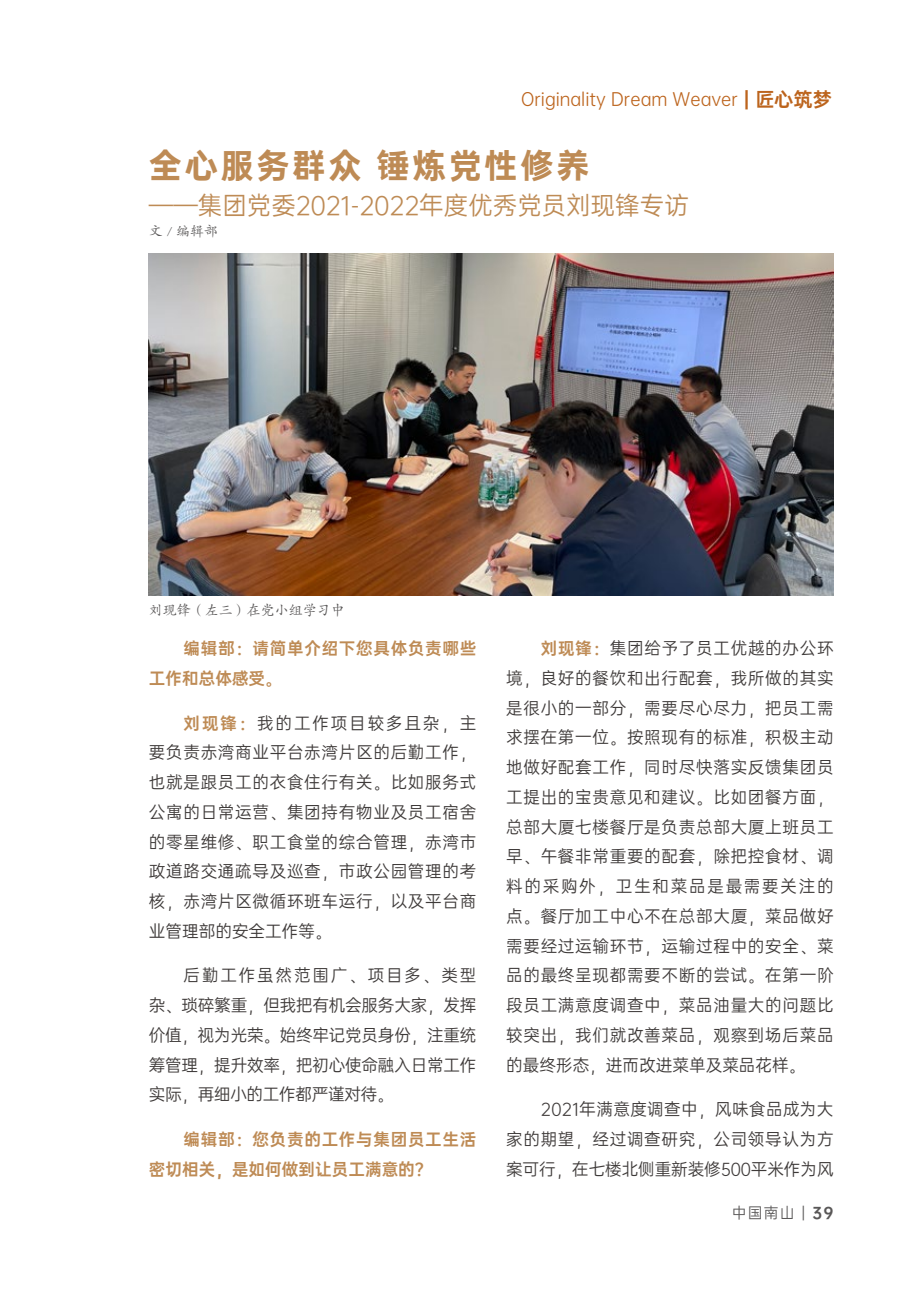
<style>
.page{position:relative;width:923px;height:1295px;background:#fff}
.page>*{position:absolute;margin:0;border:0;box-sizing:border-box;transform-origin:0 0}
.t1{font:33.25px "OPPO Sans H";letter-spacing:.08em;color:#be8b55}
.t2{font:24.5px "OPPO Sans R";color:#be8b55}
.t3{font:17.5px "OPPO Sans R";color:#bc641d}
.t4{font:16.62px/29.8px "OPPO Sans R";color:#3e3a39;text-align:justify}
.t5{font:16.62px/29.8px "OPPO Sans B";letter-spacing:.04em;color:#be8b55}
.t6{font:14.88px "OPPO Sans R";color:#595757}
.t7{font:14px "FZKTK GBK1 0";color:#595757}
.s1{font-family:"OPPO Sans B";font-size:19.25px}
.s2{font-family:"OPPO Sans B";color:#be8b55}
.s3{font-family:"OPPO Sans H"}
</style>
<div class="page">
<img style="left:149px;top:253px;width:684px;height:342px">
<p class="t3" style="left:521px;top:85px;width:312px">Originality Dream Weaver <span class="s1">| 匠心筑梦</span></p>
<h1 class="t1" style="left:149px;top:136px;width:442px">全心服务群众 锤炼党性修养</h1>
<h2 class="t2" style="left:149px;top:187px;width:541px">——集团党委2021-2022年度优秀党员刘现锋专访</h2>
<p class="t7" style="left:149px;top:224px;width:71px">文 / 编辑部</p>
<p class="t7" style="left:149px;top:603px;width:197px">刘现锋（左三）在党小组学习中</p>
<p class="t5" style="left:149px;top:632px;width:329px;text-indent:35px">编辑部：请简单介绍下您具体负责哪些工作和总体感受。</p>
<p class="t4" style="left:149px;top:707px;width:329px;text-indent:35px"><span class="s2">刘现锋：</span>我的工作项目较多且杂，主要负责赤湾商业平台赤湾片区的后勤工作，也就是跟员工的衣食住行有关。比如服务式公寓的日常运营、集团持有物业及员工宿舍的零星维修、职工食堂的综合管理，赤湾市政道路交通疏导及巡查，市政公园管理的考核，赤湾片区微循环班车运行，以及平台商业管理部的安全工作等。</p>
<p class="t4" style="left:149px;top:960px;width:329px;text-indent:35px">后勤工作虽然范围广、项目多、类型杂、琐碎繁重，但我把有机会服务大家，发挥价值，视为光荣。始终牢记党员身份，注重统筹管理，提升效率，把初心使命融入日常工作实际，再细小的工作都严谨对待。</p>
<p class="t5" style="left:149px;top:1123px;width:329px;text-indent:35px">编辑部：您负责的工作与集团员工生活密切相关，是如何做到让员工满意的？</p>
<p class="t4" style="left:506px;top:632px;width:329px;text-indent:35px"><span class="s2">刘现锋：</span>集团给予了员工优越的办公环境，良好的餐饮和出行配套，我所做的其实是很小的一部分，需要尽心尽力，把员工需求摆在第一位。按照现有的标准，积极主动地做好配套工作，同时尽快落实反馈集团员工提出的宝贵意见和建议。比如团餐方面，总部大厦七楼餐厅是负责总部大厦上班员工早、午餐非常重要的配套，除把控食材、调料的采购外，卫生和菜品是最需要关注的点。餐厅加工中心不在总部大厦，菜品做好需要经过运输环节，运输过程中的安全、菜品的最终呈现都需要不断的尝试。在第一阶段员工满意度调查中，菜品油量大的问题比较突出，我们就改善菜品，观察到场后菜品的最终形态，进而改进菜单及菜品花样。</p>
<p class="t4" style="left:506px;top:1093px;width:329px;text-indent:35px">2021年满意度调查中，风味食品成为大家的期望，经过调查研究，公司领导认为方案可行，在七楼北侧重新装修500平米作为风</p>
<p class="t6" style="left:732px;top:1201px;width:103px">中国南山 | <span class="s3">39</span></p>
</div>
